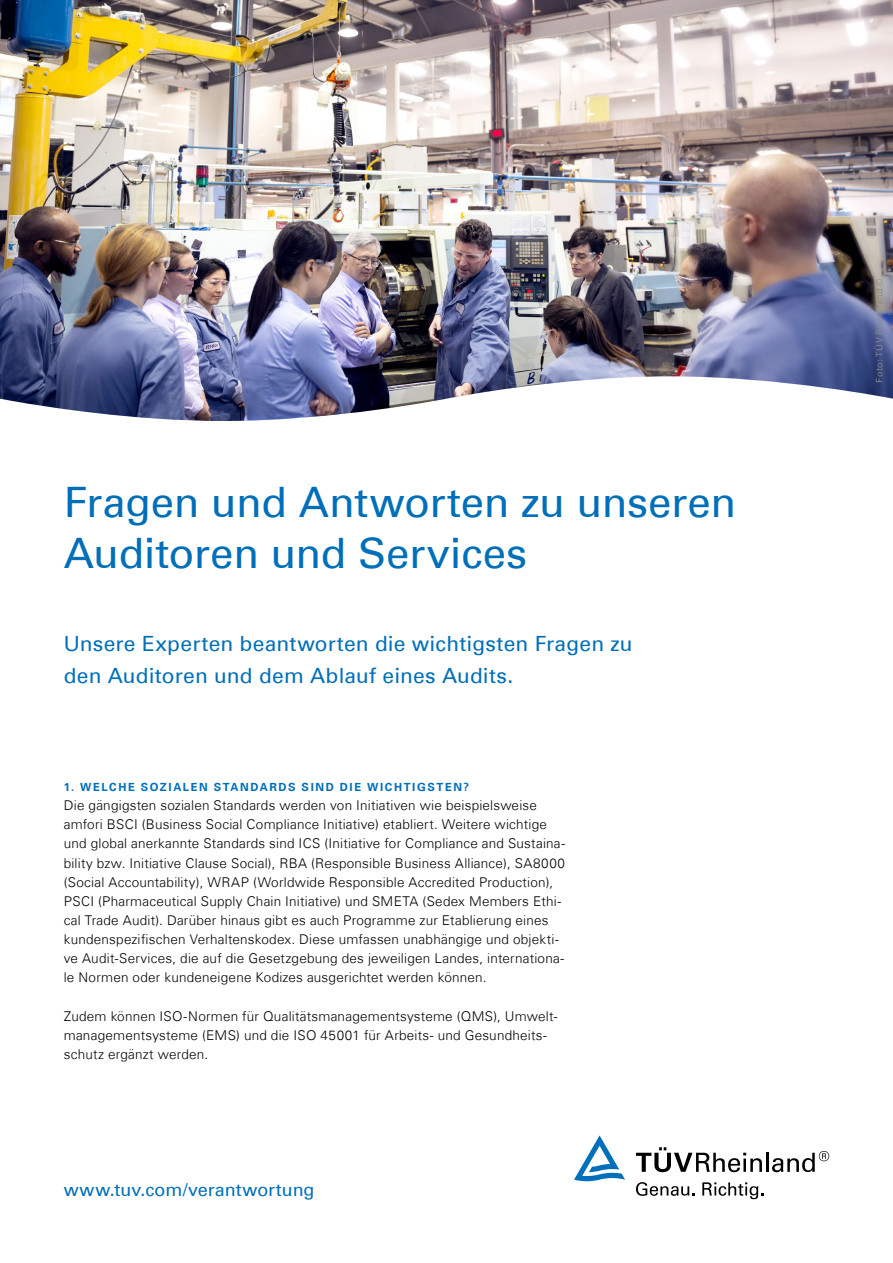
<style>
.page{position:relative;width:893px;height:1263px;background:#fff}
.page>*{position:absolute;margin:0;border:0;box-sizing:border-box;transform-origin:0 0}
.t1{font:42px/51px "Univers Com 55 Roman";letter-spacing:-.005em;color:#006fb9}
.t2{font:21px/32px "Univers Com 55 Roman";letter-spacing:.01em;color:#006fb9}
.t3{font:18px "Univers Com 55 Roman";color:#006fb9}
.t4{font:300 13.5px/19.2px "Univers Com 45";letter-spacing:.015em;color:#000}
.t5{font:700 11.25px "Univers Com 65";letter-spacing:.145em;color:#006fb9}
.t6{font:9px "Univers Com 55 Roman";letter-spacing:.045em;color:#878787}
</style>
<div class="page">
<img style="left:0;top:0;width:893px;height:421px">
<svg style="left:636px;top:1147px;width:126px;height:25px"></svg>
<hr style="left:766px;top:1153px;width:3px;height:19px;background:#000">
<svg style="left:772px;top:1151px;width:57px;height:21px"></svg>
<svg style="left:636px;top:1182px;width:58px;height:14px"></svg>
<svg style="left:702px;top:1182px;width:61px;height:17px"></svg>
<svg style="left:574px;top:1135px;width:51px;height:46px"></svg>
<h1 class="t1" style="left:64px;top:476px;width:674px">Fragen und Antworten zu unseren<br>Auditoren und Services</h1>
<h2 class="t2" style="left:64px;top:627px;width:570px">Unsere Experten beantworten die wichtigsten Fragen zu den Auditoren und dem Ablauf eines Audits.</h2>
<p class="t5" style="left:64px;top:780px;width:407px">1. WELCHE SOZIALEN STANDARDS SIND DIE WICHTIGSTEN?</p>
<p class="t4" style="left:64px;top:796px;width:503px">Die gängigsten sozialen Standards werden von Initiativen wie beispielsweise amfori BSCI (Business Social Compliance Initiative) etabliert. Weitere wichtige und global anerkannte Standards sind ICS (Initiative for Compliance and Sustaina&shy;bility bzw. Initiative Clause Social), RBA (Responsible Business Alliance), SA8000 (Social Accountability), WRAP (Worldwide Responsible Accredited Production), PSCI (Pharmaceutical Supply Chain Initiative) und SMETA (Sedex Members Ethi&shy;cal Trade Audit). Darüber hinaus gibt es auch Programme zur Etablierung eines kundenspezifischen Verhaltenskodex. Diese umfassen unabhängige und objekti&shy;ve Audit-Services, die auf die Gesetzgebung des jeweiligen Landes, internationa&shy;le Normen oder kundeneigene Kodizes ausgerichtet werden können.</p>
<p class="t4" style="left:64px;top:1006px;width:495px">Zudem können ISO-Normen für Qualitätsmanagementsysteme (QMS), Umwelt&shy;managementsysteme (EMS) und die ISO 45001 für Arbeits- und Gesundheits&shy;schutz ergänzt werden.</p>
<h3 class="t3" style="left:64px;top:1178px;width:252px">www.tuv.com/verantwortung</h3>
<p class="t6" style="left:874px;top:383px;width:106px;rotate:-90deg">Foto: TÜV Rheinland ©</p>
</div>
